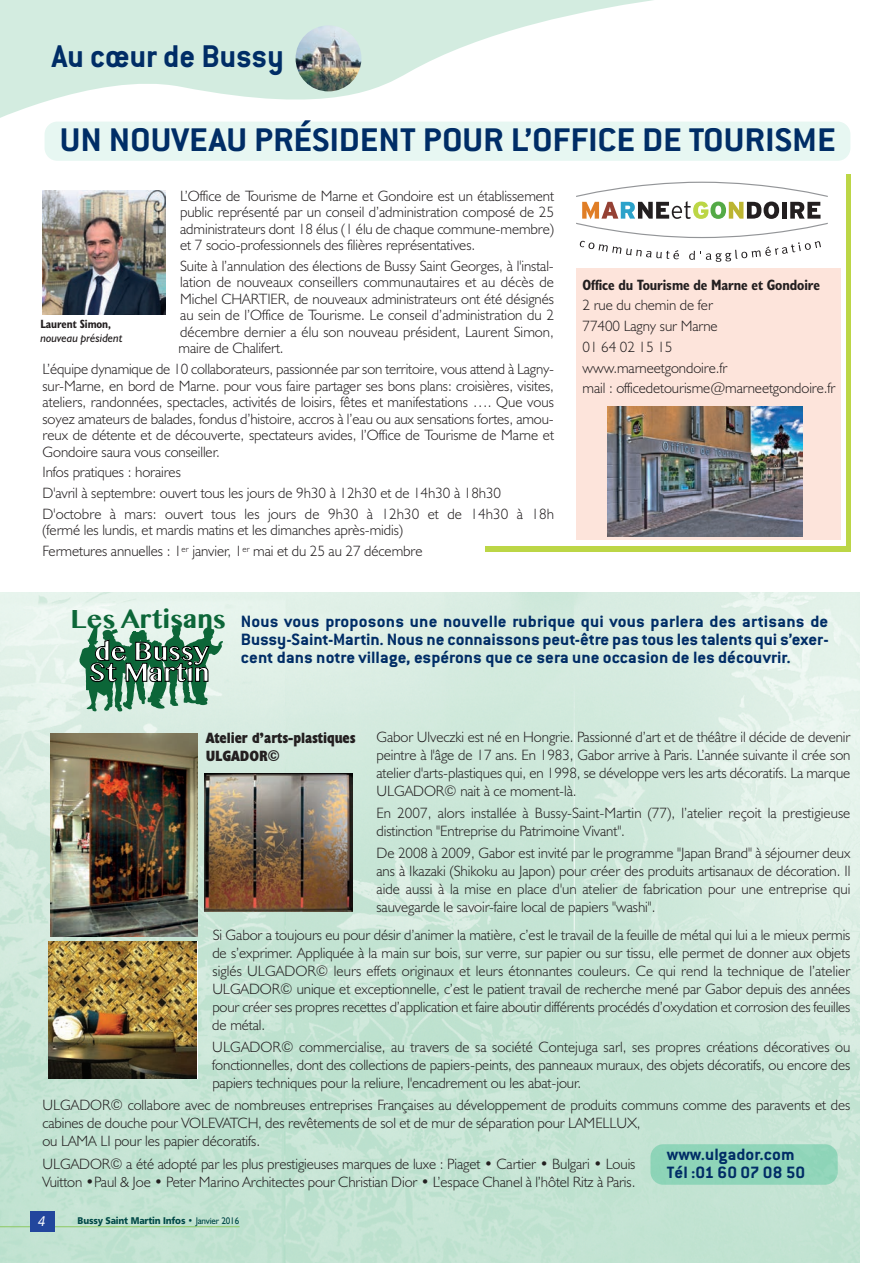
<style>
.page{position:relative;width:893px;height:1263px;background:#fff}
.page>*{position:absolute;margin:0;border:0;box-sizing:border-box;transform-origin:0 0}
.t1{font:700 37.05px "Sinhala MN";color:#fff}
.t2{font:700 37.05px "Sinhala MN";color:#0c6638}
.t3{font:700 36px "Conduit ITC";color:#002d66;scale:1.09 1}
.t4{font:700 34.5px "Conduit ITC";color:#002d66}
.t5{font:700 18px/18px "Conduit ITC";color:#002d66;text-align:justify;scale:1.07 1}
.t6{font:300 15px/18px "Humanist 521 BT";letter-spacing:-.005em;color:#231f20;text-align:justify}
.t7{font:700 condensed 15px "Humanist 521 BT";letter-spacing:-.005em;color:#231f20}
.t8{font:700 condensed 15px/18px "Humanist 521 BT Xtra";letter-spacing:-.005em;color:#231f20}
.t9{font:13.95px "Humanist 777 BT Italic B";color:#fff;scale:.9 1}
.t10{font:italic 12px "Humanist 521 BT";letter-spacing:-.005em;color:#231f20}
.t11{font:700 condensed 12px "Humanist 521 BT";letter-spacing:-.005em;color:#231f20}
.t12{font:9.75px "Humanist 777 BT Black B";letter-spacing:-.015em;color:#004846;scale:.91 1}
.s1{font-family:"Humanist 521 BT"}
</style>
<div class="page">
<img style="left:0;top:593px;width:860px;height:670px">
<div style="left:576px;top:269px;width:265px;height:271px;background:#fde4db"></div>
<div style="left:45px;top:122px;width:805px;height:39px;background:#e7f7f2;border-radius:13px"></div>
<svg style="left:576px;top:182px;width:252px;height:80px"></svg>
<img style="left:43px;top:191px;width:122px;height:124px">
<img style="left:608px;top:407px;width:194px;height:130px">
<svg style="left:78px;top:625px;width:145px;height:86px;background:#63967c"></svg>
<div style="left:485px;top:546px;width:364px;height:5px;background:#bcd646"></div>
<div style="left:846px;top:174px;width:5px;height:377px;background:#bcd646"></div>
<img style="left:49px;top:942px;width:148px;height:137px">
<img style="left:204px;top:773px;width:149px;height:139px">
<img style="left:50px;top:733px;width:148px;height:204px">
<div style="left:650px;top:1144px;width:188px;height:41px;background:#8fd4b8;border-radius:13px"></div>
<svg style="left:0;top:0;width:849px;height:128px"></svg>
<img style="left:296px;top:25px;width:65px;height:66px;border-radius:50%">
<hr style="left:0;top:1226px;width:240px;height:1px;background:#8dc962">
<div style="left:30px;top:1211px;width:24px;height:21px;background:#22469d"></div>
<h3 class="t4" style="left:52px;top:46px;width:233px">Au cœur de Bussy</h3>
<h2 class="t3" style="left:60px;top:128px;width:713px">UN NOUVEAU PRÉSIDENT POUR L’OFFICE DE TOURISME</h2>
<p class="t6" style="left:180px;top:189px;width:375px;line-height:16.5px">L’Office de Tourisme de Marne et Gondoire est un établissement public représenté par un conseil d’administration composé de 25 administrateurs dont 18 élus (1 élu de chaque commune-membre) et 7 socio-professionnels des filières représentatives.</p>
<p class="t6" style="left:179px;top:259px;width:377px;line-height:16.5px">Suite à l’annulation des élections de Bussy Saint Georges, à l'instal&shy;lation de nouveaux conseillers communautaires et au décès de Michel CHARTIER, de nouveaux administrateurs ont été désignés au sein de l’Office de Tourisme. Le conseil d’administration du 2 décembre dernier a élu son nouveau président, Laurent Simon, maire de Chalifert.</p>
<p class="t6" style="left:43px;top:362px;width:513px;line-height:16.5px">L’équipe dynamique de 10 collaborateurs, passionnée par son territoire, vous attend à Lagny&shy;sur-Marne, en bord de Marne. pour vous faire partager ses bons plans: croisières, visites, ateliers, randonnées, spectacles, activités de loisirs, fêtes et manifestations …. Que vous soyez amateurs de balades, fondus d’histoire, accros à l’eau ou aux sensations fortes, amou&shy;reux de détente et de découverte, spectateurs avides, l’Office de Tourisme de Marne et Gondoire saura vous conseiller.</p>
<p class="t6" style="left:43px;top:464px;width:513px;line-height:20.7px;text-align:left">Infos pratiques : horaires<br>D'avril à septembre: ouvert tous les jours de 9h30 à 12h30 et de 14h30 à 18h30<br>D'octobre à mars: ouvert tous les jours de 9h30 à 12h30 et de 14h30 à 18h</p>
<p class="t6" style="left:43px;top:522px;width:381px;line-height:20.9px">(fermé les lundis, et mardis matins et les dimanches après-midis)<br>Fermetures annuelles : 1<sup>er</sup> janvier, 1<sup>er</sup> mai et du 25 au 27 décembre</p>
<p class="t7" style="left:583px;top:279px;width:239px">Office du Tourisme de Marne et Gondoire</p>
<p class="t6" style="left:583px;top:297px;width:254px;line-height:20.7px;text-align:left">2 rue du chemin de fer<br>77400 Lagny sur Marne<br>01 64 02 15 15<br>www.marneetgondoire.fr<br>mail : officedetourisme@marneetgondoire.fr</p>
<p class="t11" style="left:40px;top:320px;width:72px">Laurent Simon,</p>
<p class="t10" style="left:40px;top:334px;width:84px">nouveau président</p>
<h1 class="t2" style="left:71px;top:595px;width:157px">Les Artisans</h1>
<h1 class="t1" style="left:94px;top:627px;width:116px">de Bussy</h1>
<h1 class="t1" style="left:89px;top:648px;width:122px">St Martin</h1>
<p class="t5" style="left:241px;top:614px;width:551px">Nous vous proposons une nouvelle rubrique qui vous parlera des artisans de Bussy-Saint-Martin. Nous ne connaissons peut-être pas tous les talents qui s’exer&shy;cent dans notre village, espérons que ce sera une occasion de les découvrir.</p>
<p class="t6" style="left:376px;top:729px;width:475px">Gabor Ulveczki est né en Hongrie. Passionné d’art et de théâtre il décide de devenir peintre à l'âge de 17 ans. En 1983, Gabor arrive à Paris. L’année suivante il crée son atelier d'arts-plastiques qui, en 1998, se développe vers les arts décoratifs. La marque ULGADOR© nait à ce moment-là.</p>
<p class="t6" style="left:376px;top:805px;width:475px">En 2007, alors installée à Bussy-Saint-Martin (77), l’atelier reçoit la prestigieuse distinction "Entreprise du Patrimoine Vivant".</p>
<p class="t6" style="left:376px;top:846px;width:475px">De 2008 à 2009, Gabor est invité par le programme "Japan Brand" à séjourner deux ans à Ikazaki (Shikoku au Japon) pour créer des produits artisanaux de décoration. Il aide aussi à la mise en place d'un atelier de fabrication pour une entreprise qui sauvegarde le savoir-faire local de papiers "washi".</p>
<p class="t6" style="left:212px;top:927px;width:640px">Si Gabor a toujours eu pour désir d’animer la matière, c’est le travail de la feuille de métal qui lui a le mieux permis de s’exprimer. Appliquée à la main sur bois, sur verre, sur papier ou sur tissu, elle permet de donner aux objets siglés ULGADOR© leurs effets originaux et leurs étonnantes couleurs. Ce qui rend la technique de l’atelier ULGADOR© unique et exceptionnelle, c’est le patient travail de recherche mené par Gabor depuis des années pour créer ses propres recettes d’application et faire aboutir différents procédés d’oxydation et corrosion des feuilles de métal.</p>
<p class="t6" style="left:212px;top:1040px;width:640px">ULGADOR© commercialise, au travers de sa société Contejuga sarl, ses propres créations décoratives ou fonctionnelles, dont des collections de papiers-peints, des panneaux muraux, des objets décoratifs, ou encore des papiers techniques pour la reliure, l'encadrement ou les abat-jour.</p>
<p class="t6" style="left:42px;top:1098px;width:809px;text-align:left">ULGADOR© collabore avec de nombreuses entreprises Françaises au développement de produits communs comme des paravents et des cabines de douche pour VOLEVATCH, des revêtements de sol et de mur de séparation pour LAMELLUX,<br>ou LAMA LI pour les papier décoratifs.</p>
<p class="t6" style="left:42px;top:1156px;width:594px">ULGADOR© a été adopté par les plus prestigieuses marques de luxe : Piaget • Cartier • Bulgari • Louis<br>Vuitton •Paul &amp; Joe • Peter Marino Architectes pour Christian Dior • L’espace Chanel à l’hôtel Ritz à Paris.</p>
<p class="t8" style="left:206px;top:731px;width:151px">Atelier d’arts-plastiques<br>ULGADOR©</p>
<p class="t5" style="left:667px;top:1147px;width:131px">www.ulgador.com<br>Tél :01 60 07 08 50</p>
<p class="t9" style="left:38px;top:1216px;width:10px">4</p>
<p class="t12" style="left:78px;top:1217px;width:179px">Bussy Saint Martin Infos • <span class="s1">Janvier 2016</span></p>
</div>
